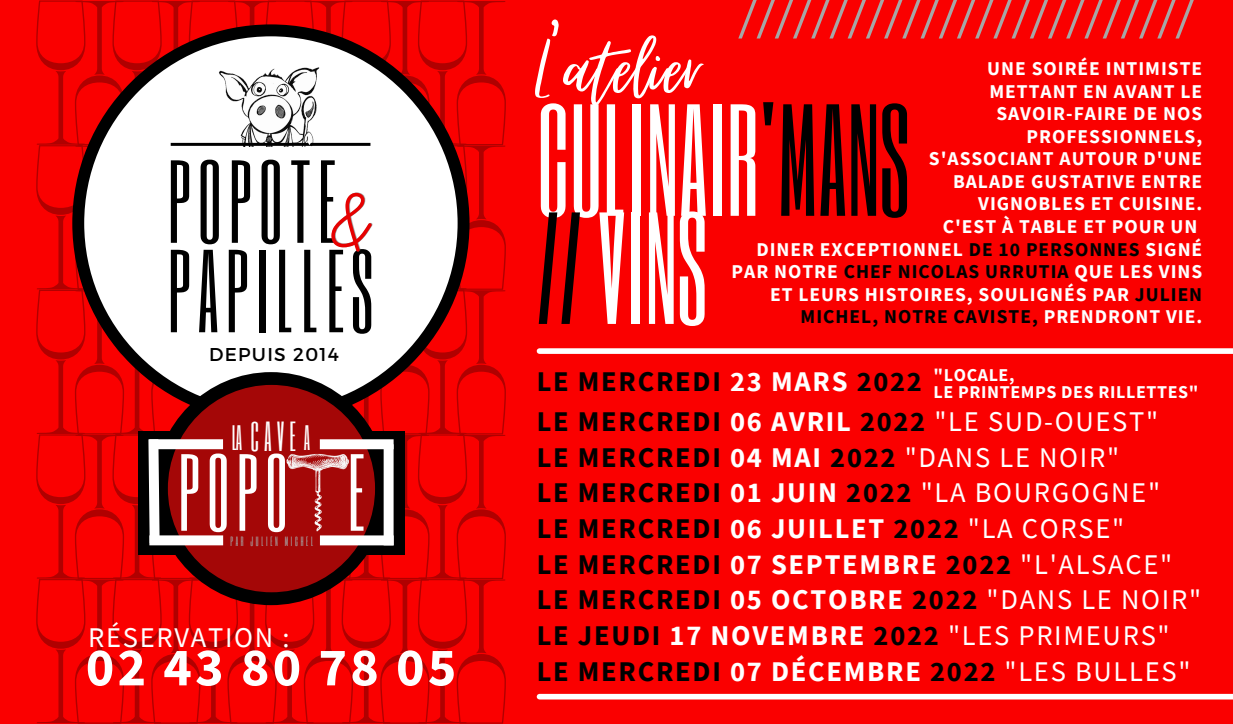
<style>
.page{position:relative;width:1233px;height:724px;background:#fff}
.page>*{position:absolute;margin:0;border:0;box-sizing:border-box;transform-origin:0 0}
.t1{font:132px "Six Caps";color:#fff}
.t2{font:108.75px "Virtual";letter-spacing:.01em;color:#fff}
.t3{font:97.65px "Six Caps";letter-spacing:.07em;color:#000}
.t4{font:90.75px "Six Caps";color:#fff}
.t5{font:84.3px "Nickainley";color:rgb(84 84 84/.3)}
.t6{font:700 54px "Source Sans Pro";letter-spacing:.06em;color:#fff}
.t7{font:34.95px "Six Caps";color:#fff}
.t8{font:29.25px "Six Caps";color:#fff}
.t9{font:700 28.5px "Source Sans Pro";letter-spacing:.06em;color:#000}
.t10{font:28.5px "Source Sans Pro";letter-spacing:.06em;color:#fff}
.t11{font:700 19.5px/22.5px "Source Sans Pro";letter-spacing:.05em;color:#fff;text-align:right}
.t12{font:18.6px "Montserrat";letter-spacing:.07em;color:#000}
.t13{font:700 18px "Source Sans Pro";letter-spacing:.035em;color:#fff}
.t14{font:11.1px "Six Caps";letter-spacing:.245em;color:#a6a6a6}
.s1{color:#000}
.s2{color:#fff}
.s3{font-weight:400;color:#fff}
.s4{font-weight:700;color:#000}
.s5{font-weight:700}
</style>
<div class="page">
<div style="left:0;top:0;width:1233px;height:723px;background:#fa0000"></div>
<div style="left:539px;top:693px;width:694px;height:6px;background:#fff"></div>
<div style="left:539px;top:348px;width:694px;height:6px;background:#fff"></div>
<svg style="left:738px;top:0;width:456px;height:38px"></svg>
<svg style="left:36px;top:1px;width:470px;height:722px"></svg>
<div style="left:149px;top:439px;width:74px;height:10px;background:#fff"></div>
<div style="left:149px;top:535px;width:74px;height:10px;background:#fff"></div>
<div style="left:254px;top:431px;width:6px;height:10px;background:#a40707"></div>
<p class="t3" style="left:168px;top:135px;width:170px">POPOTE</p>
<p class="t3" style="left:168px;top:224px;width:206px">PAPILLES</p>
<p class="t5" style="left:326px;top:167px;width:50px">&amp;</p>
<p class="t12" style="left:209px;top:342px;width:132px">DEPUIS 2014</p>
<p class="t8" style="left:232px;top:417px;width:12px">LA</p>
<p class="t7" style="left:250px;top:412px;width:47px">CAVE</p>
<p class="t8" style="left:304px;top:417px;width:8px">A</p>
<p class="t4" style="left:178px;top:430px;width:188px">POPO E</p>
<p class="t14" style="left:230px;top:533px;width:84px">PAR JULIEN MICHEL</p>
<p class="t10" style="left:88px;top:618px;width:203px">RÉSERVATION :</p>
<p class="t6" style="left:86px;top:632px;width:372px">02 43 80 78 05</p>
<p class="t2" style="left:537px;top:9px;width:168px">L'atelier</p>
<p class="t11" style="left:929px;top:57px;width:275px">UNE SOIRÉE INTIMISTE<br>METTANT EN AVANT LE<br>SAVOIR-FAIRE DE NOS<br>PROFESSIONNELS,<br>S'ASSOCIANT AUTOUR D'UNE<br>BALADE GUSTATIVE ENTRE<br>VIGNOBLES ET CUISINE.<br>C'EST À TABLE ET POUR UN</p>
<p class="t1" style="left:537px;top:70px;width:374px">CULINAIR<span class="s1">'MANS</span></p>
<p class="t1" style="left:537px;top:178px;width:171px"><span class="s1">//</span> VINS</p>
<p class="t11" style="left:732px;top:237px;width:472px">DINER EXCEPTIONNEL <span class="s1">DE 10 PERSONNES</span> SIGNÉ PAR NOTRE <span class="s1">CHEF NICOLAS URRUTIA</span> QUE LES VINS ET LEURS HISTOIRES, SOULIGNÉS PAR <span class="s1">JULIEN MICHEL, NOTRE CAVISTE,</span> PRENDRONT VIE.</p>
<p class="t9" style="left:537px;top:362px;width:387px">LE MERCREDI <span class="s2">23 MARS</span> 2022</p>
<p class="t13" style="left:934px;top:363px;width:82px">"LOCALE,</p>
<p class="t13" style="left:934px;top:380px;width:266px">LE PRINTEMPS DES RILLETTES"</p>
<p class="t9" style="left:537px;top:403px;width:623px">LE MERCREDI <span class="s2">06 AVRIL</span> 2022 <span class="s3">"LE SUD-OUEST"</span></p>
<p class="t9" style="left:537px;top:438px;width:584px">LE MERCREDI <span class="s2">04 MAI</span> 2022 <span class="s3">"DANS LE NOIR"</span></p>
<p class="t9" style="left:537px;top:474px;width:625px">LE MERCREDI <span class="s2">01 JUIN</span> 2022 <span class="s3">"LA BOURGOGNE"</span></p>
<p class="t9" style="left:537px;top:510px;width:589px">LE MERCREDI <span class="s2">06 JUILLET</span> 2022 <span class="s3">"LA CORSE"</span></p>
<p class="t9" style="left:537px;top:545px;width:637px">LE MERCREDI <span class="s2">07 SEPTEMBRE</span> 2022 <span class="s3">"L'ALSACE"</span></p>
<p class="t9" style="left:537px;top:581px;width:666px">LE MERCREDI <span class="s2">05 OCTOBRE</span> 2022 <span class="s3">"DANS LE NOIR"</span></p>
<p class="t10" style="left:537px;top:616px;width:635px"><span class="s4">LE JEUDI</span> <span class="s5">17 NOVEMBRE</span> <span class="s4">2022</span> "LES PRIMEURS"</p>
<p class="t9" style="left:537px;top:652px;width:655px">LE MERCREDI <span class="s2">07 DÉCEMBRE</span> 2022 <span class="s3">"LES BULLES"</span></p>
</div>
